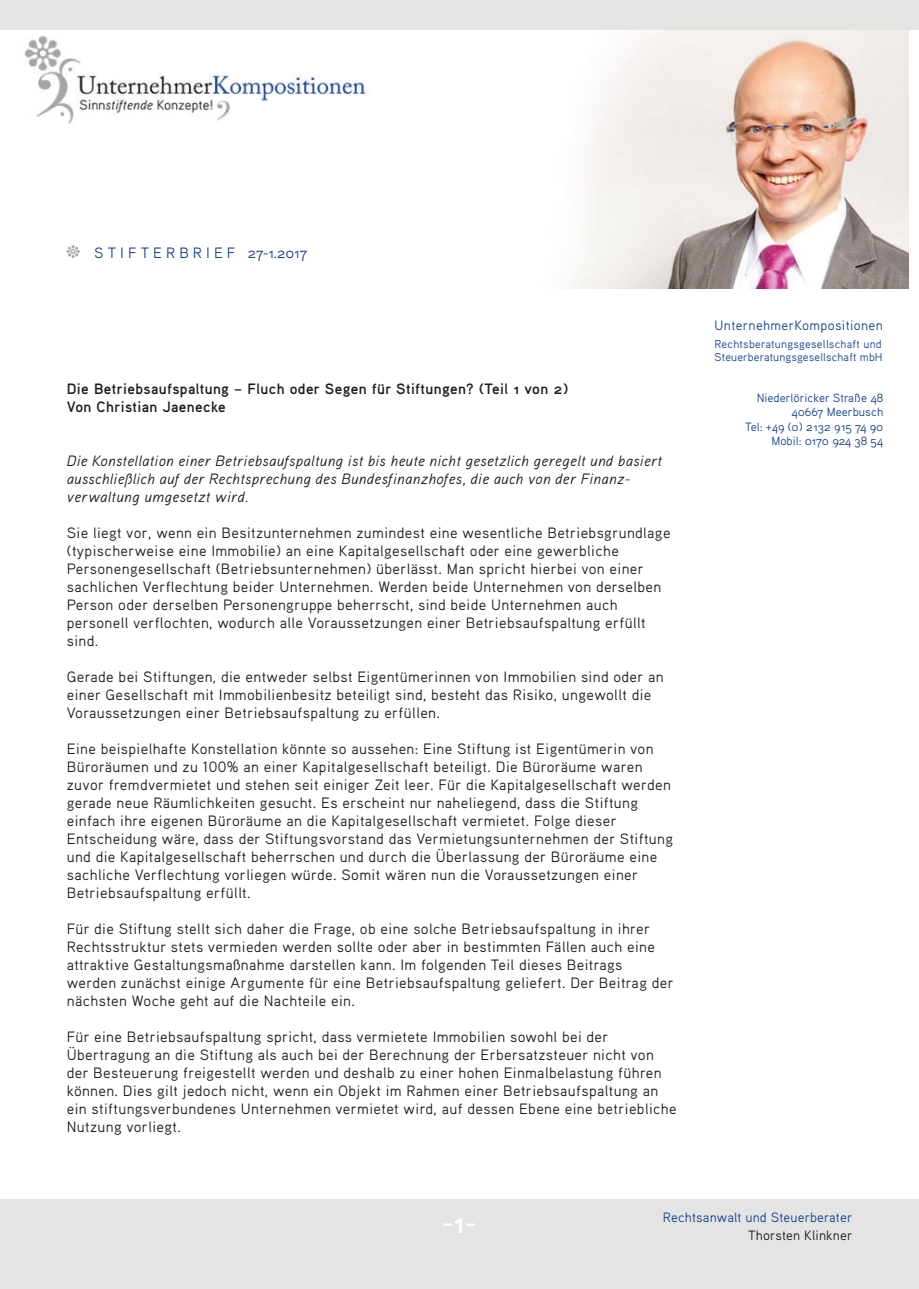
<style>
.page{position:relative;width:919px;height:1289px;background:#fff}
.page>*{position:absolute;margin:0;border:0;box-sizing:border-box;transform-origin:0 0}
.t1{font:30px "Aaux Pro Bold OSF";color:#fff}
.t2{font:15px/18px "Aaux Pro";letter-spacing:.025em;color:#1d1d1b}
.t3{font:15px/18px "Aaux Pro Regular Italic OSF";letter-spacing:.025em;color:#1d1d1b}
.t4{font:15px/18px "Aaux Pro Bold OSF";letter-spacing:.025em;color:#1d1d1b}
.t5{font:15px "Aaux Pro Regular OSF";letter-spacing:-.02em;color:#164194}
.t6{font:13.5px "Aaux Pro Regular OSF";letter-spacing:.01em;color:#164194}
.t7{font:13.5px "Aaux Pro Regular OSF";letter-spacing:.01em;color:#1d1d1b}
.t8{font:12px/14.4px "Aaux Pro Regular OSF";color:#164194;text-align:right}
.t9{font:11.4px/13.5px "Aaux Pro Regular OSF";letter-spacing:.01em;color:#164194}
</style>
<div class="page">
<img style="left:25px;top:30px;width:883px;height:258px">
<div style="left:0;top:1199px;width:918px;height:89px;background:#e4e4e3"></div>
<div style="left:0;top:0;width:918px;height:30px;background:#e4e4e3"></div>
<div style="left:94px;top:243px;width:293px;height:18px;background:#fff"></div>
<svg style="left:67px;top:246px;width:13px;height:12px"></svg>
<p class="t5" style="left:94px;top:243px;width:214px">S T I F T E R B R I E F 27-1.2017</p>
<p class="t4" style="left:67px;top:379px;width:502px">Die Betriebsaufspaltung – Fluch oder Segen für Stiftungen? (Teil 1 von 2)<br>Von Christian Jaenecke</p>
<p class="t3" style="left:67px;top:451px;width:596px">Die Konstellation einer Betriebsaufspaltung ist bis heute nicht gesetzlich geregelt und basiert ausschließlich auf der Rechtsprechung des Bundesfinanzhofes, die auch von der Finanz&shy;verwaltung umgesetzt wird.</p>
<p class="t2" style="left:67px;top:523px;width:605px">Sie liegt vor, wenn ein Besitzunternehmen zumindest eine wesentliche Betriebsgrundlage (typischerweise eine Immobilie) an eine Kapitalgesellschaft oder eine gewerbliche Personengesellschaft (Betriebsunternehmen) überlässt. Man spricht hierbei von einer sachlichen Verflechtung beider Unternehmen. Werden beide Unternehmen von derselben Person oder derselben Personengruppe beherrscht, sind beide Unternehmen auch personell verflochten, wodurch alle Voraussetzungen einer Betriebsaufspaltung erfüllt sind.</p>
<p class="t2" style="left:67px;top:667px;width:598px">Gerade bei Stiftungen, die entweder selbst Eigentümerinnen von Immobilien sind oder an einer Gesellschaft mit Immobilienbesitz beteiligt sind, besteht das Risiko, ungewollt die<br>Voraussetzungen einer Betriebsaufspaltung zu erfüllen.</p>
<p class="t2" style="left:67px;top:739px;width:607px">Eine beispielhafte Konstellation könnte so aussehen: Eine Stiftung ist Eigentümerin von Büroräumen und zu 100% an einer Kapitalgesellschaft beteiligt. Die Büroräume waren zuvor fremdvermietet und stehen seit einiger Zeit leer. Für die Kapitalgesellschaft werden gerade neue Räumlichkeiten gesucht. Es erscheint nur naheliegend, dass die Stiftung einfach ihre eigenen Büroräume an die Kapitalgesellschaft vermietet. Folge dieser Entscheidung wäre, dass der Stiftungsvorstand das Vermietungsunternehmen der Stiftung und die Kapitalgesellschaft beherrschen und durch die Überlassung der Büroräume eine sachliche Verflechtung vorliegen würde. Somit wären nun die Voraussetzungen einer Betriebsaufspaltung erfüllt.</p>
<p class="t2" style="left:67px;top:919px;width:608px">Für die Stiftung stellt sich daher die Frage, ob eine solche Betriebsaufspaltung in ihrer Rechtsstruktur stets vermieden werden sollte oder aber in bestimmten Fällen auch eine attraktive Gestaltungsmaßnahme darstellen kann. Im folgenden Teil dieses Beitrags werden zunächst einige Argumente für eine Betriebsaufspaltung geliefert. Der Beitrag der nächsten Woche geht auf die Nachteile ein.</p>
<p class="t2" style="left:67px;top:1027px;width:611px">Für eine Betriebsaufspaltung spricht, dass vermietete Immobilien sowohl bei der Übertragung an die Stiftung als auch bei der Berechnung der Erbersatzsteuer nicht von der Besteuerung freigestellt werden und deshalb zu einer hohen Einmalbelastung führen können. Dies gilt jedoch nicht, wenn ein Objekt im Rahmen einer Betriebsaufspaltung an ein stiftungsverbundenes Unternehmen vermietet wird, auf dessen Ebene eine betriebliche Nutzung vorliegt.</p>
<p class="t6" style="left:714px;top:316px;width:170px">UnternehmerKompositionen</p>
<p class="t9" style="left:714px;top:337px;width:169px">Rechtsberatungsgesellschaft und<br>Steuerberatungsgesellschaft mbH</p>
<p class="t8" style="left:745px;top:390px;width:140px">Niederlöricker Straße 48<br>40667 Meerbusch<br>Tel: +49 (0) 2132 915 74 90<br>Mobil: 0170 924 38 54</p>
<h1 class="t1" style="left:441px;top:1202px;width:37px">-1-</h1>
<p class="t6" style="left:663px;top:1209px;width:191px">Rechtsanwalt und Steuerberater</p>
<p class="t7" style="left:748px;top:1227px;width:106px">Thorsten Klinkner</p>
</div>
